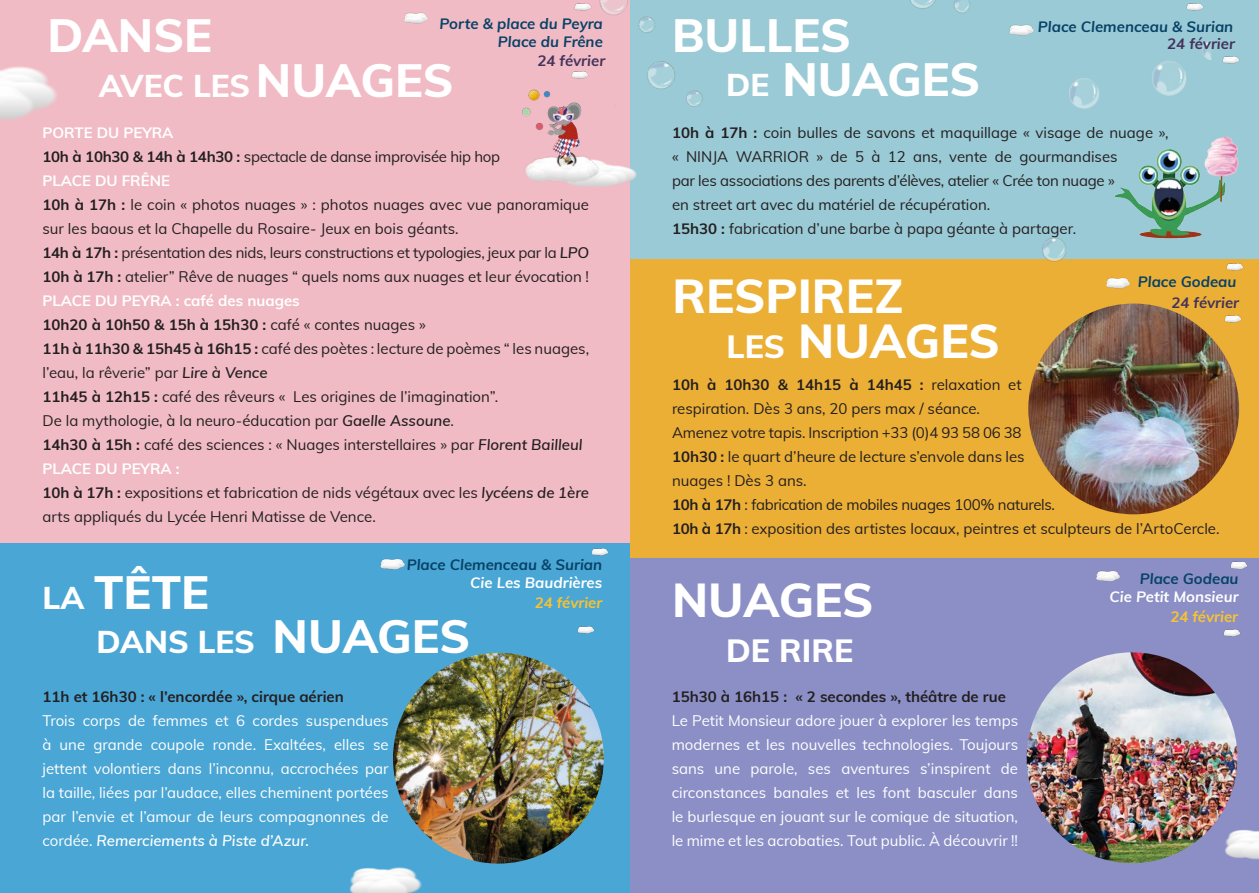
<style>
.page{position:relative;width:1259px;height:893px;background:#fff}
.page>*{position:absolute;margin:0;border:0;box-sizing:border-box;transform-origin:0 0}
.t1{font:800 47.7px "Mulish";color:#fff}
.t2{font:800 46.65px "Mulish";color:#fff}
.t3{font:800 32.1px "Mulish";color:#fff}
.t4{font:800 31.5px "Mulish";color:#fff}
.Corps_de_texte_-_ligne_de_base{font:15px/24px "Mulish";color:#231f20}
.Corps_de_texte_-_ligne_de_base-2{font:15px/24px "Mulish";color:#fff;text-align:justify}
.Corps_de_texte_-_ligne_de_base-3{font:15px "Mulish";letter-spacing:-.02em;color:#231f20}
.Corps_de_texte_-_ligne_de_base-4{font:700 15px "Mulish";color:#231f20}
.t5{font:italic 700 15px "Mulish";color:#084267}
.Corps_de_texte_-_ligne_de_base-5{font:700 15px "Mulish";color:#fff}
.t6{font:italic 700 15px "Mulish";color:#fff}
.t7{font:italic 700 15px "Mulish";color:#43335b}
.t8{font:italic 700 15px "Mulish";color:#fac32f}
.s1{font-size:46.65px}
.s2{font-weight:700}
.s3{font-weight:600;font-style:italic}
.s4{font-weight:400}
.s5{font-size:31.5px}
.s6{font-size:32.1px}
</style>
<div class="page">
<div style="left:622px;top:558px;width:637px;height:335px;background:#8b8fc6"></div>
<div style="left:624px;top:237px;width:635px;height:321px;background:#ecaf36"></div>
<div style="left:589px;top:0;width:670px;height:258px;background:#9acad5"></div>
<div style="left:0;top:534px;width:629px;height:359px;background:#4aa6d5"></div>
<div style="left:0;top:0;width:629px;height:543px;background:#f1bbc5"></div>
<img style="left:1017px;top:237px;width:94px;height:25px">
<img style="left:1069px;top:40px;width:143px;height:69px">
<img style="left:910px;top:0;width:60px;height:14px">
<img style="left:614px;top:66px;width:89px;height:67px">
<img style="left:0;top:66px;width:57px;height:54px">
<img style="left:393px;top:653px;width:211px;height:211px;border-radius:105px">
<img style="left:599px;top:0;width:73px;height:66px">
<img style="left:1028px;top:304px;width:211px;height:210px;border-radius:105px">
<img style="left:580px;top:133px;width:57px;height:64px">
<img style="left:1096px;top:571px;width:24px;height:11px">
<img style="left:1223px;top:629px;width:18px;height:8px">
<img style="left:1106px;top:277px;width:24px;height:12px">
<img style="left:1224px;top:315px;width:18px;height:8px">
<img style="left:1009px;top:24px;width:25px;height:12px">
<img style="left:1222px;top:56px;width:18px;height:8px">
<img style="left:1226px;top:263px;width:18px;height:8px">
<img style="left:1230px;top:561px;width:18px;height:9px">
<img style="left:1186px;top:3px;width:18px;height:8px">
<img style="left:380px;top:558px;width:25px;height:12px">
<img style="left:577px;top:626px;width:18px;height:8px">
<img style="left:591px;top:548px;width:18px;height:8px">
<img style="left:404px;top:12px;width:24px;height:12px">
<img style="left:571px;top:71px;width:18px;height:5px">
<img style="left:574px;top:3px;width:18px;height:8px">
<img style="left:1108px;top:136px;width:131px;height:110px">
<img style="left:349px;top:867px;width:73px;height:26px">
<img style="left:1217px;top:816px;width:42px;height:44px">
<img style="left:1026px;top:652px;width:211px;height:211px;border-radius:105px">
<img style="left:522px;top:76px;width:88px;height:110px">
<p class="t5" style="left:439px;top:12px;width:165px">Porte &amp; place du Peyra</p>
<p class="t5" style="left:498px;top:30px;width:107px">Place du Frêne</p>
<p class="t2" style="left:47px;top:1px;width:166px">DANSE</p>
<p class="t7" style="left:537px;top:49px;width:69px">24 février</p>
<p class="t4" style="left:99px;top:63px;width:356px">AVEC LES <span class="s1">NUAGES</span></p>
<p class="Corps_de_texte_-_ligne_de_base-5" style="left:43px;top:122px;width:132px">PORTE DU PEYRA</p>
<p class="Corps_de_texte_-_ligne_de_base-3" style="left:43px;top:146px;width:459px"><span class="s2">10h à 10h30 &amp; 14h à 14h30 :</span> spectacle de danse improvisée hip hop</p>
<p class="Corps_de_texte_-_ligne_de_base-5" style="left:43px;top:170px;width:129px">PLACE DU FRÊNE</p>
<p class="Corps_de_texte_-_ligne_de_base" style="left:43px;top:192px;width:548px"><span class="s2">10h à 17h :</span> le coin « photos nuages » : photos nuages avec vue panoramique sur les baous et la Chapelle du Rosaire- Jeux en bois géants.</p>
<p class="Corps_de_texte_-_ligne_de_base-3" style="left:43px;top:242px;width:548px"><span class="s2">14h à 17h :</span> présentation des nids, leurs constructions et typologies, jeux par la <span class="s3">LPO</span></p>
<p class="Corps_de_texte_-_ligne_de_base" style="left:43px;top:264px;width:548px"><span class="s2">10h à 17h :</span> atelier” Rêve de nuages “ quels noms aux nuages et leur évocation !</p>
<p class="Corps_de_texte_-_ligne_de_base-5" style="left:43px;top:290px;width:259px">PLACE DU PEYRA : café des nuages</p>
<p class="Corps_de_texte_-_ligne_de_base-4" style="left:43px;top:314px;width:385px">10h20 à 10h50 &amp; 15h à 15h30 : <span class="s4">café « contes nuages »</span></p>
<p class="Corps_de_texte_-_ligne_de_base" style="left:43px;top:336px;width:548px"><span class="s2">11h à 11h30 &amp; 15h45 à 16h15 :</span> café des poètes : lecture de poèmes “ les nuages, l’eau, la rêverie” par <span class="s3">Lire à Vence</span></p>
<p class="Corps_de_texte_-_ligne_de_base" style="left:43px;top:384px;width:457px"><span class="s2">11h45 à 12h15 :</span> café des rêveurs « Les origines de l’imagination”.</p>
<p class="Corps_de_texte_-_ligne_de_base" style="left:43px;top:408px;width:413px">De la mythologie, à la neuro-éducation par <span class="s3">Gaelle Assoune</span>.</p>
<p class="Corps_de_texte_-_ligne_de_base" style="left:43px;top:432px;width:541px"><span class="s2">14h30 à 15h :</span> café des sciences : « Nuages interstellaires » par <span class="s3">Florent Bailleul</span></p>
<p class="Corps_de_texte_-_ligne_de_base-5" style="left:43px;top:458px;width:138px">PLACE DU PEYRA :</p>
<p class="Corps_de_texte_-_ligne_de_base" style="left:43px;top:480px;width:548px"><span class="s2">10h à 17h :</span> expositions et fabrication de nids végétaux avec les <span class="s3">lycéens de 1ère </span>arts appliqués du Lycée Henri Matisse de Vence.</p>
<p class="t2" style="left:43px;top:558px;width:168px"><span class="s5">LA</span> TÊTE</p>
<p class="t4" style="left:97px;top:618px;width:375px">DANS LES <span class="s1">NUAGES</span></p>
<p class="t5" style="left:407px;top:554px;width:197px">Place Clemenceau &amp; Surian</p>
<p class="t6" style="left:470px;top:572px;width:134px">Cie Les Baudrières</p>
<p class="t8" style="left:535px;top:592px;width:69px">24 février</p>
<p class="Corps_de_texte_-_ligne_de_base-4" style="left:43px;top:686px;width:303px">11h et 16h30 : « l’encordée », cirque aérien</p>
<p class="Corps_de_texte_-_ligne_de_base-2" style="left:43px;top:708px;width:348px">Trois corps de femmes et 6 cordes suspendues à une grande coupole ronde. Exaltées, elles se jettent volontiers dans l’inconnu, accrochées par la taille, liées par l’audace, elles cheminent portées par l’envie et l’amour de leurs compagnonnes de cordée. <span class="s3">Remerciements à Piste d’Azur.</span></p>
<p class="t2" style="left:672px;top:1px;width:180px">BULLES</p>
<p class="t2" style="left:726px;top:45px;width:255px"><span class="s5">DE</span> NUAGES</p>
<p class="t5" style="left:1037px;top:16px;width:197px">Place Clemenceau &amp; Surian</p>
<p class="t7" style="left:1167px;top:33px;width:69px">24 février</p>
<p class="Corps_de_texte_-_ligne_de_base" style="left:672px;top:120px;width:498px"><span class="s2">10h à 17h :</span> coin bulles de savons et maquillage « visage de nuage », « NINJA WARRIOR » de 5 à 12 ans, vente de gourmandises<br>par les associations des parents d’élèves, atelier « Crée ton nuage »<br>en street art avec du matériel de récupération.</p>
<p class="Corps_de_texte_-_ligne_de_base" style="left:672px;top:216px;width:406px"><span class="s2">15h30 :</span> fabrication d’une barbe à papa géante à partager.</p>
<p class="t1" style="left:672px;top:261px;width:233px">RESPIREZ</p>
<p class="t1" style="left:726px;top:306px;width:275px"><span class="s6">LES</span> NUAGES</p>
<p class="t5" style="left:1137px;top:270px;width:100px">Place Godeau</p>
<p class="t7" style="left:1171px;top:292px;width:69px">24 février</p>
<p class="Corps_de_texte_-_ligne_de_base" style="left:672px;top:372px;width:351px"><span class="s2">10h à 10h30 &amp; 14h15 à 14h45 :</span> relaxation et respiration. Dès 3 ans, 20 pers max / séance.</p>
<p class="Corps_de_texte_-_ligne_de_base" style="left:672px;top:420px;width:351px">Amenez votre tapis. Inscription +33 (0)4 93 58 06 38</p>
<p class="Corps_de_texte_-_ligne_de_base" style="left:672px;top:444px;width:354px"><span class="s2">10h30 :</span> le quart d’heure de lecture s’envole dans les nuages ! Dès 3 ans.</p>
<p class="Corps_de_texte_-_ligne_de_base-3" style="left:672px;top:494px;width:384px"><span class="s2">10h à 17h</span> : fabrication de mobiles nuages 100% naturels.</p>
<p class="Corps_de_texte_-_ligne_de_base" style="left:672px;top:516px;width:549px"><span class="s2">10h à 17h</span> : exposition des artistes locaux, peintres et sculpteurs de l’ArtoCercle.</p>
<p class="t1" style="left:672px;top:565px;width:203px">NUAGES</p>
<p class="t3" style="left:726px;top:627px;width:129px">DE RIRE</p>
<p class="Corps_de_texte_-_ligne_de_base-4" style="left:671px;top:686px;width:336px">15h30 à 16h15 : « 2 secondes », théâtre de rue</p>
<p class="Corps_de_texte_-_ligne_de_base-2" style="left:671px;top:708px;width:348px">Le Petit Monsieur adore jouer à explorer les temps modernes et les nouvelles technologies. Toujours sans une parole, ses aventures s’inspirent de circonstances banales et les font basculer dans le burlesque en jouant sur le comique de situation, le mime et les acrobaties. Tout public. À découvrir !!</p>
<p class="t5" style="left:1139px;top:568px;width:100px">Place Godeau</p>
<p class="t6" style="left:1109px;top:586px;width:130px">Cie Petit Monsieur</p>
<p class="t8" style="left:1170px;top:605px;width:69px">24 février</p>
</div>
